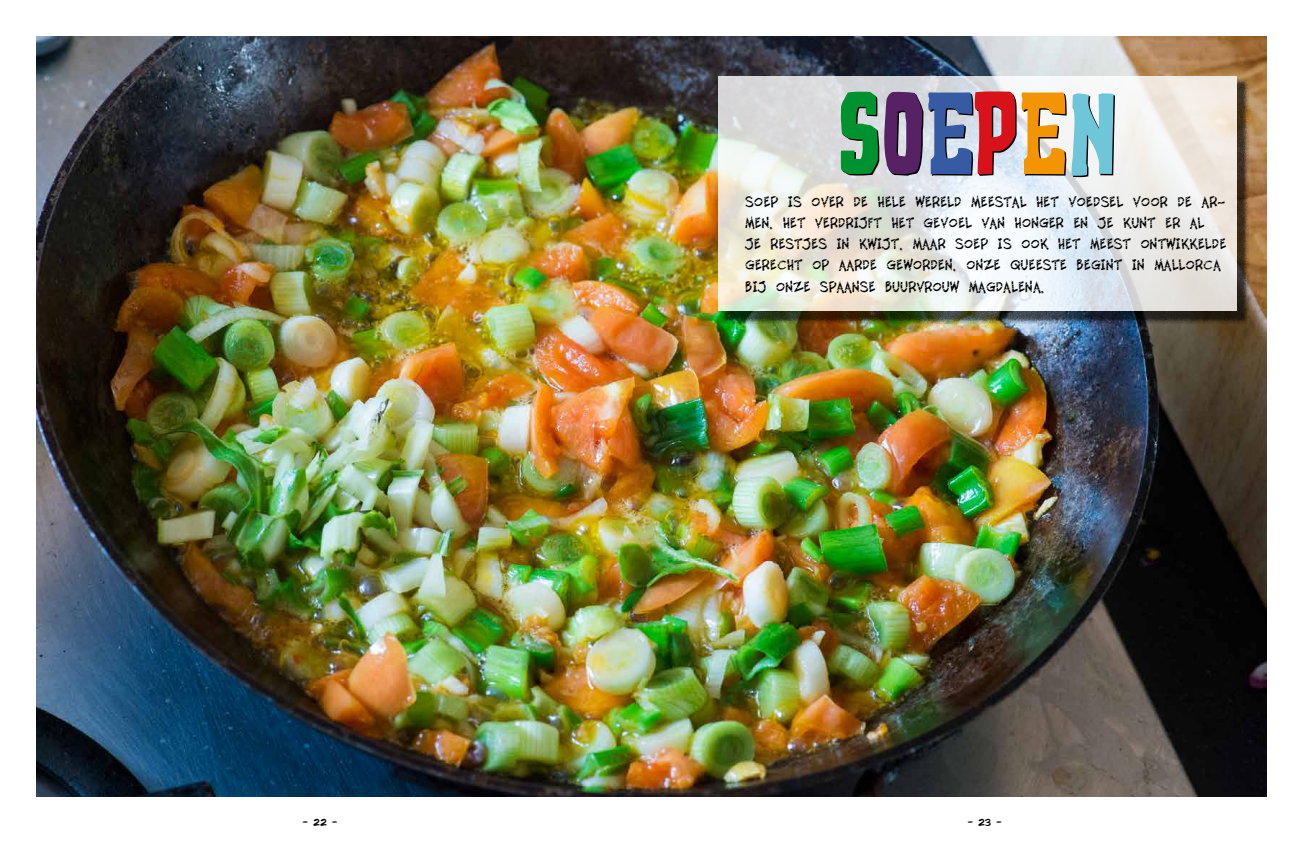
<style>
.page{position:relative;width:1304px;height:851px;background:#fff}
.page>*{position:absolute;margin:0;border:0;box-sizing:border-box;transform-origin:0 0}
.t1{font:116.3px "Demon Priest";color:#000}
.t2{font:17.6px/21.1px "Twelve Ton Sushi";color:#000}
.t3{font:10px "Comic";color:#000}
.s1{color:#009231}
</style>
<div class="page">
<img style="left:36px;top:36px;width:1231px;height:760px">
<div style="left:720px;top:79px;width:529px;height:245px;background:#000;opacity:.91"></div>
<svg style="left:718px;top:76px;width:519px;height:235px"></svg>
<h1 class="t1" style="left:838px;top:84px;width:282px"><span class="s1">S</span>OEPEN</h1>
<p class="t2" style="left:745px;top:196px;width:483px">Soep is over de hele wereld meestal het voedsel voor de ar&shy;men. Het verdrijft het gevoel van honger en je kunt er al<br>je restjes in kwijt. Maar soep is ook het meest ontwikkelde gerecht op aarde geworden. Onze queeste begint in Mallorca Bij onze Spaanse buurvrouw magdalena.</p>
<p class="t3" style="left:303px;top:814px;width:36px">- 22 -</p>
<p class="t3" style="left:968px;top:814px;width:36px">- 23 -</p>
</div>
